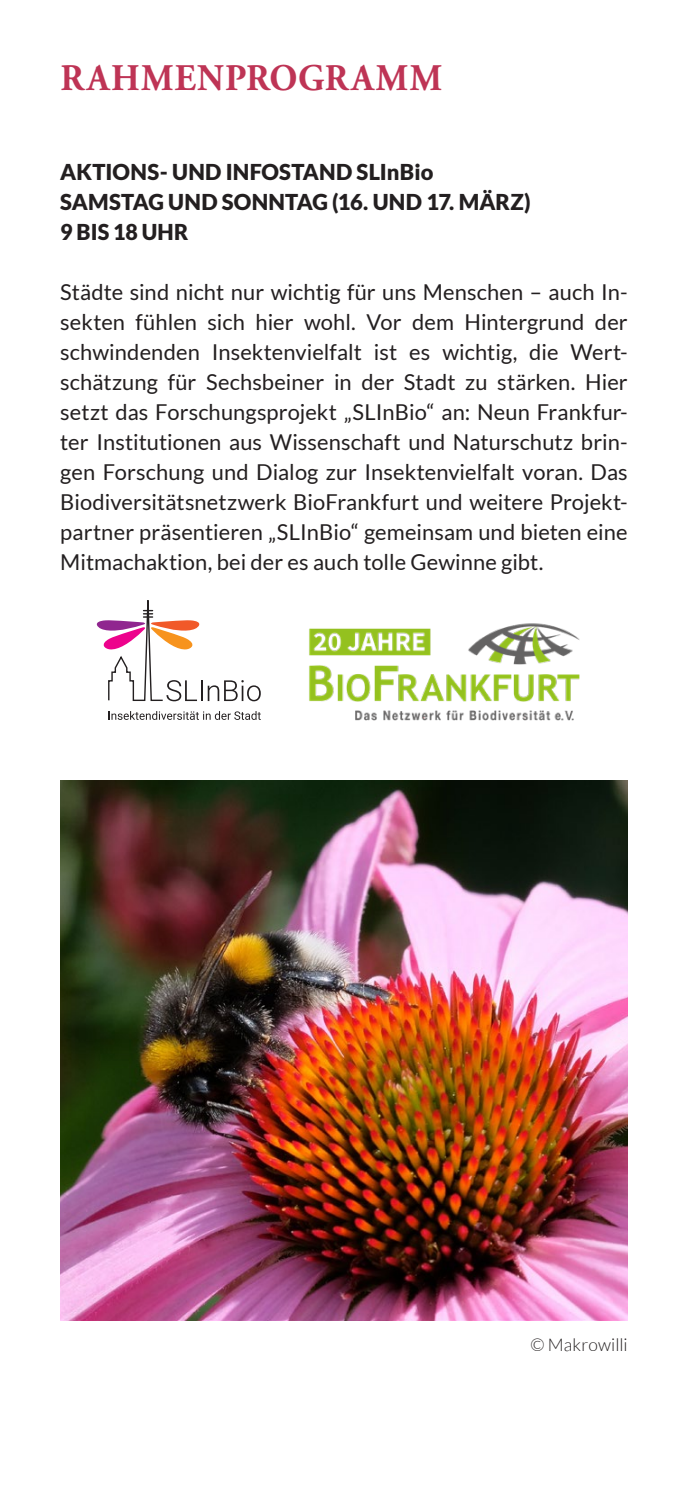
<style>
.page{position:relative;width:688px;height:1489px;background:#fff}
.page>*{position:absolute;margin:0;border:0;box-sizing:border-box;transform-origin:0 0}
.t1{font:700 37.5px "Adobe Garamond Pro";letter-spacing:.035em;color:#be3455;scale:.95 1}
.t2{font:22px/30px "Lato";letter-spacing:.005em;color:#231f20;text-align:justify}
.t3{font:900 22px/30px "Lato";letter-spacing:.005em;color:#231f20}
.t4{font:300 17.5px "Lato";letter-spacing:.01em;color:#231f20}
</style>
<div class="page">
<svg style="left:108px;top:711px;width:153px;height:9px"></svg>
<svg style="left:97px;top:600px;width:164px;height:101px"></svg>
<img style="left:309px;top:623px;width:271px;height:98px">
<img style="left:60px;top:780px;width:567px;height:540px">
<h1 class="t1" style="left:60px;top:56px;width:403px">RAHMENPROGRAMM</h1>
<p class="t3" style="left:60px;top:156px;width:471px">AKTIONS- UND INFOSTAND SLInBio<br>SAMSTAG UND SONNTAG (16. UND 17. MÄRZ)<br>9 BIS 18 UHR</p>
<p class="t2" style="left:60px;top:277px;width:568px">Städte sind nicht nur wichtig für uns Menschen – auch In&shy;sekten fühlen sich hier wohl. Vor dem Hintergrund der schwindenden Insektenvielfalt ist es wichtig, die Wert&shy;schätzung für Sechsbeiner in der Stadt zu stärken. Hier setzt das Forschungsprojekt „SLInBio“ an: Neun Frankfur&shy;ter Institutionen aus Wissenschaft und Naturschutz brin&shy;gen Forschung und Dialog zur Insektenvielfalt voran. Das Biodiversitätsnetzwerk BioFrankfurt und weitere Projekt&shy;partner präsentieren „SLInBio“ gemeinsam und bieten eine Mitmachaktion, bei der es auch tolle Gewinne gibt.</p>
<p class="t4" style="left:530px;top:1334px;width:99px">© Makrowilli</p>
</div>
